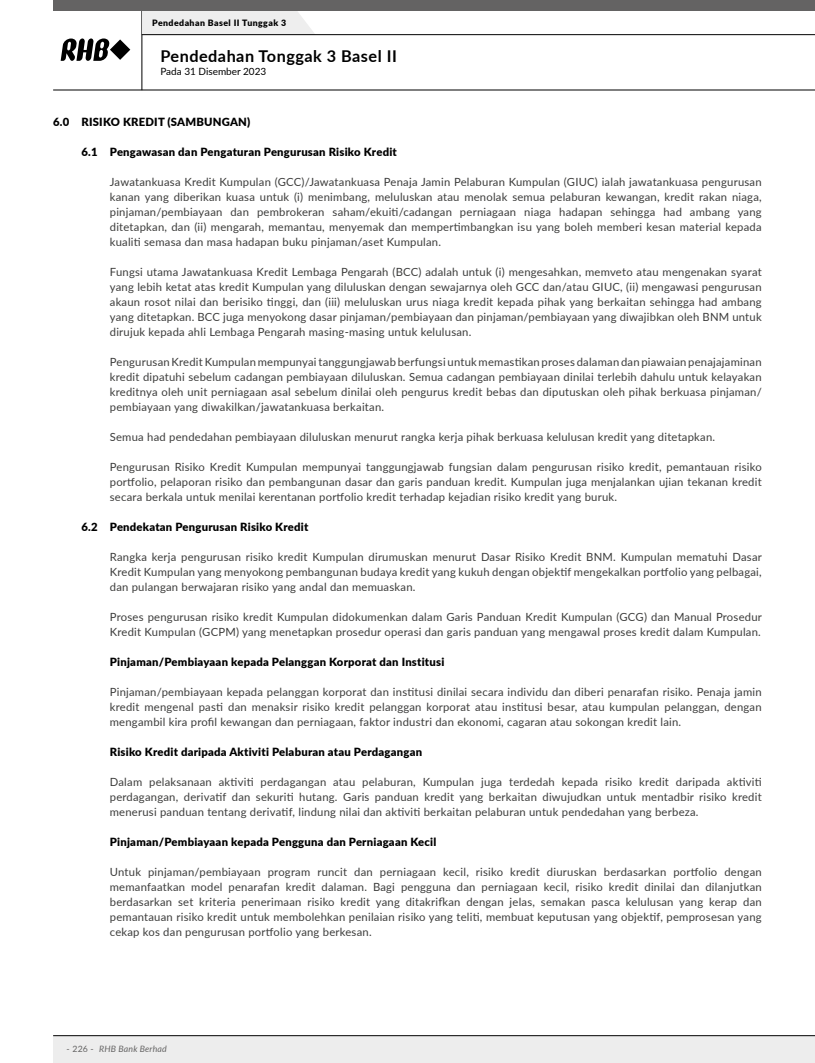
<style>
.page{position:relative;width:815px;height:1063px;background:#fff}
.page>*{position:absolute;margin:0;border:0;box-sizing:border-box;transform-origin:0 0}
.t1{font:700 16.25px "Lato";letter-spacing:.03em;color:#000}
.t2{font:11.25px/15px "Lato";letter-spacing:.02em;color:#3c3c3b;text-align:justify}
.t3{font:900 11.25px "Lato";letter-spacing:.02em;color:#000}
.t4{font:10px "Lato";color:#000}
.t5{font:900 8.75px "Lato";letter-spacing:.05em;color:#000}
.t6{font:italic 8.75px "Lato";letter-spacing:.02em;color:#646363}
.s1{font-style:normal}
</style>
<div class="page">
<div style="left:53px;top:1036px;width:762px;height:27px;background:#ededed"></div>
<svg style="left:61px;top:38px;width:69px;height:23px"></svg>
<hr style="left:53px;top:90px;width:762px;height:1px;background:#000">
<hr style="left:53px;top:1035px;width:762px;height:1px;background:#000">
<hr style="left:142px;top:11px;width:1px;height:79px;background:#000">
<div style="left:142px;top:11px;width:173px;height:23px;background:#eee"></div>
<hr style="left:142px;top:34px;width:673px;height:1px;background:#000">
<div style="left:53px;top:0;width:762px;height:11px;background:#646363"></div>
<p class="t5" style="left:152px;top:17px;width:136px">Pendedahan Basel II Tunggak 3</p>
<h1 class="t1" style="left:160px;top:45px;width:238px">Pendedahan Tonggak 3 Basel II</h1>
<p class="t4" style="left:160px;top:64px;width:107px">Pada 31 Disember 2023</p>
<p class="t3" style="left:53px;top:113px;width:199px">6.0 RISIKO KREDIT (SAMBUNGAN)</p>
<p class="t3" style="left:81px;top:143px;width:317px">6.1 Pengawasan dan Pengaturan Pengurusan Risiko Kredit</p>
<p class="t2" style="left:110px;top:174px;width:653px">Jawatankuasa Kredit Kumpulan (GCC)/Jawatankuasa Penaja Jamin Pelaburan Kumpulan (GIUC) ialah jawatankuasa pengurusan kanan yang diberikan kuasa untuk (i) menimbang, meluluskan atau menolak semua pelaburan kewangan, kredit rakan niaga, pinjaman/pembiayaan dan pembrokeran saham/ekuiti/cadangan perniagaan niaga hadapan sehingga had ambang yang ditetapkan, dan (ii) mengarah, memantau, menyemak dan mempertimbangkan isu yang boleh memberi kesan material kepada kualiti semasa dan masa hadapan buku pinjaman/aset Kumpulan.</p>
<p class="t2" style="left:110px;top:264px;width:653px">Fungsi utama Jawatankuasa Kredit Lembaga Pengarah (BCC) adalah untuk (i) mengesahkan, memveto atau mengenakan syarat yang lebih ketat atas kredit Kumpulan yang diluluskan dengan sewajarnya oleh GCC dan/atau GIUC, (ii) mengawasi pengurusan akaun rosot nilai dan berisiko tinggi, dan (iii) meluluskan urus niaga kredit kepada pihak yang berkaitan sehingga had ambang yang ditetapkan. BCC juga menyokong dasar pinjaman/pembiayaan dan pinjaman/pembiayaan yang diwajibkan oleh BNM untuk dirujuk kepada ahli Lembaga Pengarah masing-masing untuk kelulusan.</p>
<p class="t2" style="left:110px;top:354px;width:653px">Pengurusan Kredit Kumpulan mempunyai tanggungjawab berfungsi untuk memastikan proses dalaman dan piawaian penajajaminan kredit dipatuhi sebelum cadangan pembiayaan diluluskan. Semua cadangan pembiayaan dinilai terlebih dahulu untuk kelayakan kreditnya oleh unit perniagaan asal sebelum dinilai oleh pengurus kredit bebas dan diputuskan oleh pihak berkuasa pinjaman/ pembiayaan yang diwakilkan/jawatankuasa berkaitan.</p>
<p class="t2" style="left:110px;top:429px;width:607px">Semua had pendedahan pembiayaan diluluskan menurut rangka kerja pihak berkuasa kelulusan kredit yang ditetapkan.</p>
<p class="t2" style="left:110px;top:459px;width:653px">Pengurusan Risiko Kredit Kumpulan mempunyai tanggungjawab fungsian dalam pengurusan risiko kredit, pemantauan risiko portfolio, pelaporan risiko dan pembangunan dasar dan garis panduan kredit. Kumpulan juga menjalankan ujian tekanan kredit secara berkala untuk menilai kerentanan portfolio kredit terhadap kejadian risiko kredit yang buruk.</p>
<p class="t3" style="left:81px;top:518px;width:228px">6.2 Pendekatan Pengurusan Risiko Kredit</p>
<p class="t2" style="left:110px;top:549px;width:654px">Rangka kerja pengurusan risiko kredit Kumpulan dirumuskan menurut Dasar Risiko Kredit BNM. Kumpulan mematuhi Dasar Kredit Kumpulan yang menyokong pembangunan budaya kredit yang kukuh dengan objektif mengekalkan portfolio yang pelbagai, dan pulangan berwajaran risiko yang andal dan memuaskan.</p>
<p class="t2" style="left:110px;top:609px;width:654px">Proses pengurusan risiko kredit Kumpulan didokumenkan dalam Garis Panduan Kredit Kumpulan (GCG) dan Manual Prosedur<br>Kredit Kumpulan (GCPM) yang menetapkan prosedur operasi dan garis panduan yang mengawal proses kredit dalam Kumpulan.</p>
<p class="t3" style="left:110px;top:653px;width:336px">Pinjaman/Pembiayaan kepada Pelanggan Korporat dan Institusi</p>
<p class="t2" style="left:110px;top:684px;width:653px">Pinjaman/pembiayaan kepada pelanggan korporat dan institusi dinilai secara individu dan diberi penarafan risiko. Penaja jamin kredit mengenal pasti dan menaksir risiko kredit pelanggan korporat atau institusi besar, atau kumpulan pelanggan, dengan mengambil kira profil kewangan dan perniagaan, faktor industri dan ekonomi, cagaran atau sokongan kredit lain.</p>
<p class="t3" style="left:110px;top:743px;width:314px">Risiko Kredit daripada Aktiviti Pelaburan atau Perdagangan</p>
<p class="t2" style="left:110px;top:774px;width:653px">Dalam pelaksanaan aktiviti perdagangan atau pelaburan, Kumpulan juga terdedah kepada risiko kredit daripada aktiviti perdagangan, derivatif dan sekuriti hutang. Garis panduan kredit yang berkaitan diwujudkan untuk mentadbir risiko kredit menerusi panduan tentang derivatif, lindung nilai dan aktiviti berkaitan pelaburan untuk pendedahan yang berbeza.</p>
<p class="t3" style="left:110px;top:833px;width:328px">Pinjaman/Pembiayaan kepada Pengguna dan Perniagaan Kecil</p>
<p class="t2" style="left:110px;top:864px;width:653px">Untuk pinjaman/pembiayaan program runcit dan perniagaan kecil, risiko kredit diuruskan berdasarkan portfolio dengan memanfaatkan model penarafan kredit dalaman. Bagi pengguna dan perniagaan kecil, risiko kredit dinilai dan dilanjutkan berdasarkan set kriteria penerimaan risiko kredit yang ditakrifkan dengan jelas, semakan pasca kelulusan yang kerap dan pemantauan risiko kredit untuk membolehkan penilaian risiko yang teliti, membuat keputusan yang objektif, pemprosesan yang cekap kos dan pengurusan portfolio yang berkesan.</p>
<p class="t6" style="left:67px;top:1043px;width:102px"><span class="s1">- 226 -</span> RHB Bank Berhad</p>
</div>
